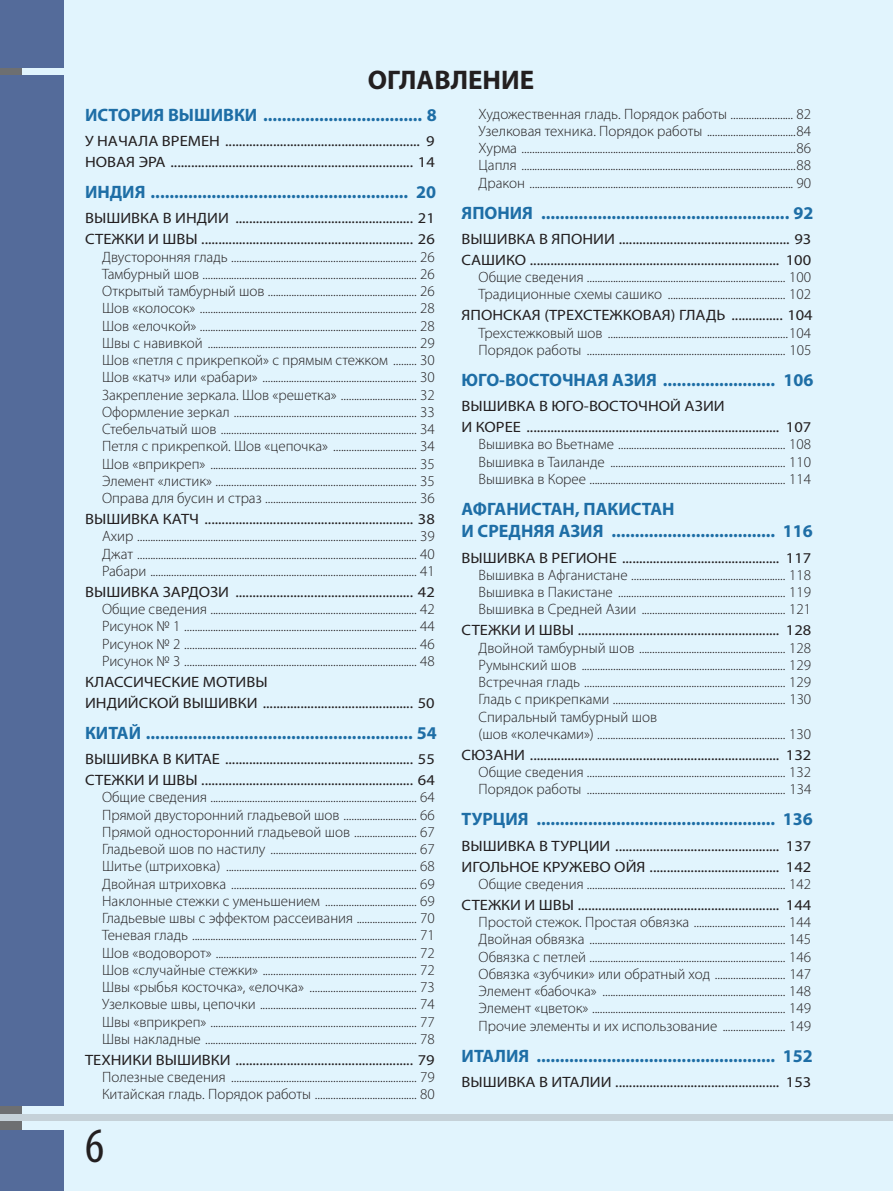
<style>
.page{position:relative;width:893px;height:1191px;background:#fff}
.page>*{position:absolute;margin:0;border:0;box-sizing:border-box;transform-origin:0 0}
.t1{font:condensed 49.5px "Myriad Pro";color:#231f20}
.t2{font:700 27px "Myriad Pro";color:#231f20}
.t3{font:700 18px/22.5px "Myriad Pro";color:#1e6ea6}
.t4{font:300 15px/17.2px "Myriad Pro";color:#231f20;text-align:justify}
.t5{font:15px/21px "Myriad Pro";color:#231f20;scale:1.1 1}
</style>
<div class="page">
<div style="left:0;top:0;width:892px;height:1191px;background:#e1f4fd"></div>
<div style="left:0;top:59px;width:21px;height:1104px;background:#6d6f71"></div>
<div style="left:0;top:75px;width:64px;height:1031px;background:#546b9a"></div>
<div style="left:0;top:0;width:64px;height:68px;background:#546b9a"></div>
<div style="left:0;top:1130px;width:64px;height:61px;background:#546b9a"></div>
<div style="left:0;top:1114px;width:892px;height:7px;background:#c5d1d8"></div>
<h2 class="t2" style="left:367px;top:64px;width:168px">ОГЛАВЛЕНИЕ</h2>
<p class="t3" style="left:85px;top:103px;width:353px">ИСТОРИЯ ВЫШИВКИ .................................. 8</p>
<p class="t5" style="left:85px;top:130px;width:319px">У НАЧАЛА ВРЕМЕН ......................................................... 9<br>НОВАЯ ЭРА ....................................................................... 14</p>
<p class="t3" style="left:85px;top:181px;width:352px">ИНДИЯ ....................................................... 20</p>
<p class="t5" style="left:85px;top:208px;width:319px">ВЫШИВКА В ИНДИИ .................................................... 21<br>СТЕЖКИ И ШВЫ .............................................................. 26</p>
<p class="t4" style="left:102px;top:248px;width:334px">Двусторонняя гладь ....................................................................... 26<br>Тамбурный шов .................................................................................. 26<br>Открытый тамбурный шов ......................................................... 26<br>Шов «колосок» ................................................................................... 28<br>Шов «елочкой» ................................................................................... 28<br>Швы с навивкой ................................................................................ 29<br>Шов «петля с прикрепкой» с прямым стежком ......... 30<br>Шов «катч» или «рабари» ........................................................... 30<br>Закрепление зеркала. Шов «решетка» ............................. 32<br>Оформление зеркал ...................................................................... 33<br>Стебельчатый шов ........................................................................... 34<br>Петля с прикрепкой. Шов «цепочка» ................................ 34<br>Шов «вприкреп» ............................................................................... 35<br>Элемент «листик» ............................................................................. 35<br>Оправа для бусин и страз .......................................................... 36</p>
<p class="t5" style="left:85px;top:508px;width:319px">ВЫШИВКА КАТЧ ............................................................. 38</p>
<p class="t4" style="left:102px;top:528px;width:334px">Ахир ........................................................................................................... 39<br>Джат ........................................................................................................... 40<br>Рабари ...................................................................................................... 41</p>
<p class="t5" style="left:85px;top:581px;width:319px">ВЫШИВКА ЗАРДОЗИ .................................................... 42</p>
<p class="t4" style="left:102px;top:600px;width:334px">Общие сведения ............................................................................... 42<br>Рисунок № 1 ......................................................................................... 44<br>Рисунок № 2 ......................................................................................... 46<br>Рисунок № 3 ......................................................................................... 48</p>
<p class="t5" style="left:85px;top:671px;width:319px">КЛАССИЧЕСКИЕ МОТИВЫ<br>ИНДИЙСКОЙ ВЫШИВКИ ............................................ 50</p>
<p class="t3" style="left:85px;top:721px;width:353px">КИТАЙ ......................................................... 54</p>
<p class="t5" style="left:85px;top:748px;width:319px">ВЫШИВКА В КИТАЕ ....................................................... 55<br>СТЕЖКИ И ШВЫ .............................................................. 64</p>
<p class="t4" style="left:102px;top:789px;width:334px">Общие сведения ............................................................................... 64<br>Прямой двусторонний гладьевой шов ............................ 66<br>Прямой односторонний гладьевой шов ........................ 67<br>Гладьевой шов по настилу ........................................................ 67<br>Шитье (штриховка) ......................................................................... 68<br>Двойная штриховка ....................................................................... 69<br>Наклонные стежки с уменьшением ................................... 69<br>Гладьевые швы с эффектом рассеивания ....................... 70<br>Теневая гладь ...................................................................................... 71<br>Шов «водоворот» ............................................................................. 72<br>Шов «случайные стежки» ........................................................... 72<br>Швы «рыбья косточка», «елочка» ......................................... 73<br>Узелковые швы, цепочки ............................................................ 74<br>Швы «вприкреп» ............................................................................... 77<br>Швы накладные ................................................................................. 78</p>
<p class="t5" style="left:85px;top:1049px;width:319px">ТЕХНИКИ ВЫШИВКИ .................................................... 79</p>
<p class="t4" style="left:102px;top:1068px;width:334px">Полезные сведения ....................................................................... 79<br>Китайская гладь. Порядок работы ....................................... 80</p>
<p class="t4" style="left:478px;top:105px;width:334px">Художественная гладь. Порядок работы ........................ 82<br>Узелковая техника. Порядок работы ..................................84<br>Хурма .........................................................................................................86<br>Цапля .........................................................................................................88<br>Дракон ..................................................................................................... 90</p>
<p class="t3" style="left:461px;top:201px;width:353px">ЯПОНИЯ ..................................................... 92</p>
<p class="t5" style="left:461px;top:228px;width:319px">ВЫШИВКА В ЯПОНИИ .................................................. 93<br>САШИКО ......................................................................... 100</p>
<p class="t4" style="left:478px;top:268px;width:334px">Общие сведения ............................................................................ 100<br>Традиционные схемы сашико ............................................. 102</p>
<p class="t5" style="left:461px;top:305px;width:321px">ЯПОНСКАЯ (ТРЕХСТЕЖКОВАЯ) ГЛАДЬ ............... 104</p>
<p class="t4" style="left:478px;top:324px;width:334px">Трехстежковый шов .....................................................................104<br>Порядок работы ............................................................................ 105</p>
<p class="t3" style="left:461px;top:368px;width:353px">ЮГО-ВОСТОЧНАЯ АЗИЯ ........................ 106</p>
<p class="t5" style="left:461px;top:395px;width:319px">ВЫШИВКА В ЮГО-ВОСТОЧНОЙ АЗИИ<br>И КОРЕЕ .......................................................................... 107</p>
<p class="t4" style="left:478px;top:436px;width:334px">Вышивка во Вьетнаме ................................................................ 108<br>Вышивка в Таиланде ................................................................... 110<br>Вышивка в Корее ........................................................................... 114</p>
<p class="t3" style="left:461px;top:497px;width:353px">АФГАНИСТАН, ПАКИСТАН<br>И СРЕДНЯЯ АЗИЯ ................................... 116</p>
<p class="t5" style="left:461px;top:547px;width:319px">ВЫШИВКА В РЕГИОНЕ .............................................. 117</p>
<p class="t4" style="left:478px;top:566px;width:334px">Вышивка в Афганистане ........................................................... 118<br>Вышивка в Пакистане ................................................................ 119<br>Вышивка в Средней Азии ....................................................... 121</p>
<p class="t5" style="left:461px;top:620px;width:319px">СТЕЖКИ И ШВЫ ........................................................... 128</p>
<p class="t4" style="left:478px;top:639px;width:334px;text-align:left">Двойной тамбурный шов ........................................................ 128<br>Румынский шов .............................................................................. 129<br>Встречная гладь ............................................................................. 129<br>Гладь с прикрепками .................................................................. 130<br>Спиральный тамбурный шов<br>(шов «колечками») ........................................................................ 130</p>
<p class="t5" style="left:461px;top:744px;width:319px">СЮЗАНИ ......................................................................... 132</p>
<p class="t4" style="left:478px;top:763px;width:334px">Общие сведения ............................................................................ 132<br>Порядок работы ............................................................................ 134</p>
<p class="t3" style="left:461px;top:808px;width:353px">ТУРЦИЯ ................................................... 136</p>
<p class="t5" style="left:461px;top:835px;width:319px">ВЫШИВКА В ТУРЦИИ ................................................ 137<br>ИГОЛЬНОЕ КРУЖЕВО ОЙЯ ...................................... 142</p>
<p class="t4" style="left:478px;top:875px;width:334px">Общие сведения ............................................................................ 142</p>
<p class="t5" style="left:461px;top:894px;width:319px">СТЕЖКИ И ШВЫ ........................................................... 144</p>
<p class="t4" style="left:478px;top:913px;width:334px">Простой стежок. Простая обвязка ................................... 144<br>Двойная обвязка ........................................................................... 145<br>Обвязка с петлей ........................................................................... 146<br>Обвязка «зубчики» или обратный ход ........................... 147<br>Элемент «бабочка» ...................................................................... 148<br>Элемент «цветок» .......................................................................... 149<br>Прочие элементы и их использование ........................ 149</p>
<p class="t3" style="left:461px;top:1044px;width:352px">ИТАЛИЯ ................................................... 152</p>
<p class="t5" style="left:461px;top:1071px;width:319px">ВЫШИВКА В ИТАЛИИ ................................................ 153</p>
<h1 class="t1" style="left:85px;top:1116px;width:21px">6</h1>
</div>
